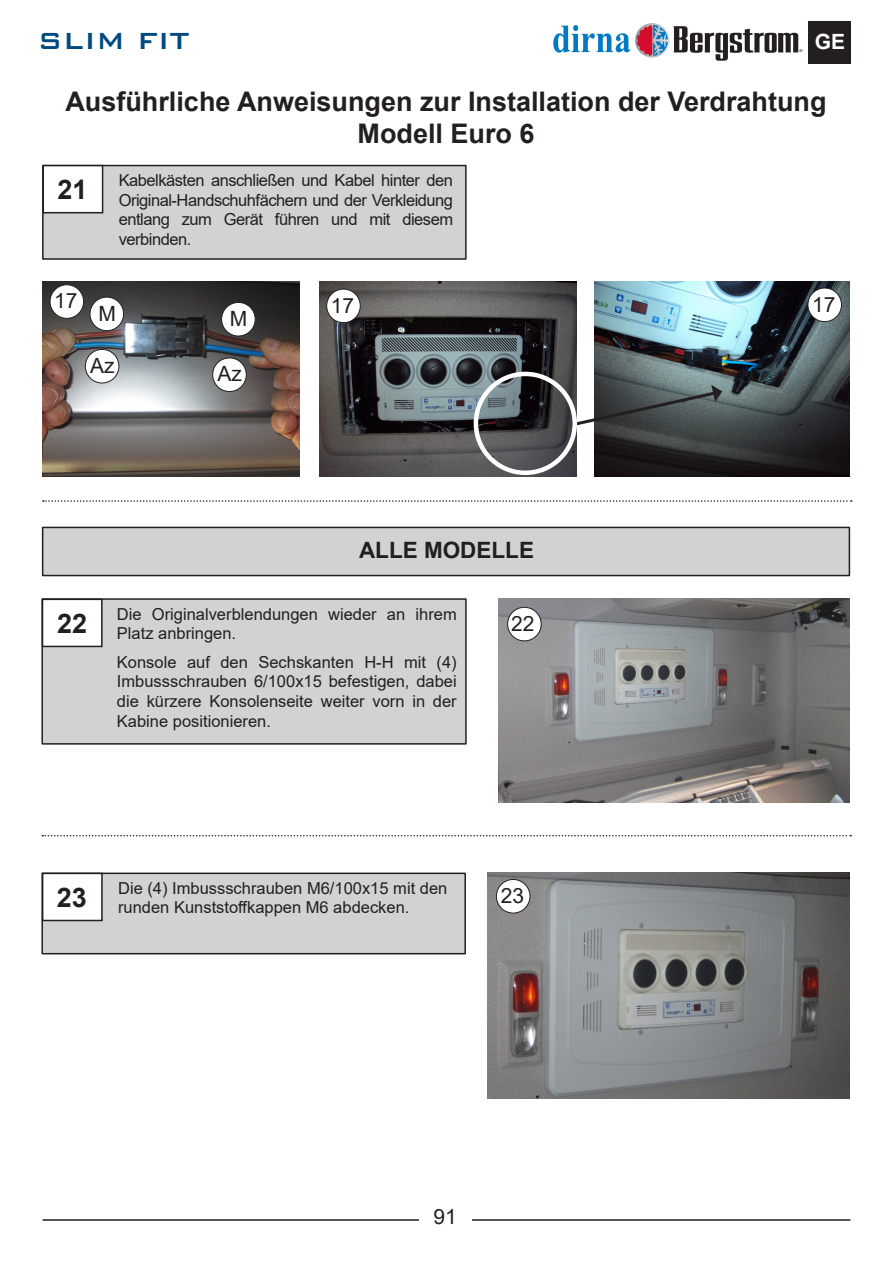
<style>
.page{position:relative;width:893px;height:1263px;background:#fff}
.page>*{position:absolute;margin:0;border:0;box-sizing:border-box;transform-origin:0 0}
.t1{font:500 31.2px "Bank Gothic BT";color:#004a7f}
.t2{font:700 27px "Arial";color:#231f20}
.t3{font:700 22.5px "Arial";color:#231f20}
.t4{font:21px "Arial";color:#231f20}
.t5{font:700 21px "Arial";color:#fff}
.t6{font:16.5px/19.8px "Arial";color:#231f20;text-align:justify}
.t7{font:4.05px "Arial";color:#231f20;scale:1.08 1}
</style>
<div class="page">
<hr style="left:43px;top:1219px;width:807px;height:2px;background:#231f20">
<div style="left:419px;top:1209px;width:52px;height:22px;background:#fff"></div>
<div style="left:808px;top:21px;width:42px;height:42px;background:#231f20"></div>
<svg style="left:553px;top:25px;width:77px;height:28px"></svg>
<svg style="left:635px;top:23px;width:35px;height:35px"></svg>
<svg style="left:637px;top:25px;width:161px;height:36px"></svg>
<div style="left:43px;top:166px;width:423px;height:93px;background:#d1d2d4"></div>
<div style="left:42px;top:165px;width:425px;height:95px;border:2px solid #231f20"></div>
<div style="left:43px;top:166px;width:60px;height:47px;background:#fff"></div>
<div style="left:43px;top:165px;width:60px;height:48px;border:2px solid #231f20"></div>
<img style="left:42px;top:281px;width:257px;height:195px">
<div style="left:50px;top:285px;width:34px;height:33px;background:#fff;border-radius:50%"></div>
<div style="left:50px;top:284px;width:34px;height:35px;border:1px solid #231f20;border-radius:50%"></div>
<svg style="left:43px;top:500px;width:809px;height:2px"></svg>
<div style="left:90px;top:297px;width:34px;height:34px;background:#fff;border-radius:50%"></div>
<div style="left:89px;top:297px;width:35px;height:34px;border:1px solid #231f20;border-radius:50%"></div>
<div style="left:222px;top:302px;width:33px;height:34px;background:#fff;border-radius:50%"></div>
<div style="left:221px;top:302px;width:35px;height:34px;border:1px solid #231f20;border-radius:50%"></div>
<div style="left:85px;top:349px;width:34px;height:34px;background:#fff;border-radius:50%"></div>
<div style="left:85px;top:349px;width:34px;height:34px;border:1px solid #231f20;border-radius:50%"></div>
<div style="left:213px;top:358px;width:33px;height:33px;background:#fff;border-radius:50%"></div>
<div style="left:212px;top:357px;width:35px;height:35px;border:1px solid #231f20;border-radius:50%"></div>
<img style="left:488px;top:872px;width:361px;height:227px">
<div style="left:42px;top:599px;width:424px;height:145px;background:#d1d2d4"></div>
<div style="left:41px;top:598px;width:426px;height:147px;border:2px solid #231f20"></div>
<div style="left:43px;top:599px;width:59px;height:47px;background:#fff"></div>
<div style="left:42px;top:599px;width:61px;height:48px;border:2px solid #231f20"></div>
<img style="left:498px;top:599px;width:351px;height:203px">
<div style="left:508px;top:607px;width:33px;height:34px;background:#fff;border-radius:50%"></div>
<div style="left:507px;top:607px;width:35px;height:34px;border:1px solid #231f20;border-radius:50%"></div>
<div style="left:496px;top:879px;width:34px;height:34px;background:#fff;border-radius:50%"></div>
<div style="left:496px;top:879px;width:34px;height:34px;border:1px solid #231f20;border-radius:50%"></div>
<div style="left:42px;top:873px;width:423px;height:81px;background:#d1d2d4"></div>
<div style="left:41px;top:872px;width:425px;height:82px;border:2px solid #231f20"></div>
<div style="left:43px;top:873px;width:59px;height:47px;background:#fff"></div>
<div style="left:42px;top:873px;width:61px;height:48px;border:2px solid #231f20"></div>
<svg style="left:42px;top:835px;width:809px;height:1px"></svg>
<div style="left:43px;top:527px;width:806px;height:48px;background:#d1d2d4"></div>
<div style="left:42px;top:527px;width:808px;height:49px;border:2px solid #231f20"></div>
<img style="left:595px;top:281px;width:254px;height:195px">
<img style="left:319px;top:281px;width:258px;height:195px">
<div style="left:808px;top:288px;width:33px;height:34px;background:#fff;border-radius:50%"></div>
<div style="left:807px;top:288px;width:35px;height:34px;border:1px solid #231f20;border-radius:50%"></div>
<div style="left:327px;top:289px;width:33px;height:34px;background:#fff;border-radius:50%"></div>
<div style="left:326px;top:289px;width:35px;height:34px;border:1px solid #231f20;border-radius:50%"></div>
<svg style="left:568px;top:385px;width:154px;height:43px"></svg>
<div style="left:474px;top:372px;width:103px;height:103px;border:4px solid #fff;border-radius:50%"></div>
<h1 class="t1" style="left:38px;top:24px;width:153px">SLIM FIT</h1>
<p class="t7" style="left:799px;top:48px;width:4px">®</p>
<p class="t5" style="left:815px;top:27px;width:32px">GE</p>
<p class="t2" style="left:65px;top:83px;width:763px">Ausführliche Anweisungen zur Installation der Verdrahtung</p>
<p class="t2" style="left:358px;top:115px;width:179px">Modell Euro 6</p>
<p class="t2" style="left:58px;top:171px;width:32px">21</p>
<p class="t6" style="left:119px;top:170px;width:336px">Kabelkästen anschließen und Kabel hinter den Original-Handschuhfächern und der Verkleidung entlang zum Gerät führen und mit diesem verbinden.</p>
<p class="t4" style="left:54px;top:286px;width:25px">17</p>
<p class="t4" style="left:98px;top:299px;width:19px">M</p>
<p class="t4" style="left:230px;top:304px;width:19px">M</p>
<p class="t4" style="left:90px;top:351px;width:26px">Az</p>
<p class="t4" style="left:218px;top:360px;width:26px">Az</p>
<p class="t4" style="left:331px;top:291px;width:25px">17</p>
<p class="t4" style="left:812px;top:290px;width:25px">17</p>
<p class="t3" style="left:359px;top:534px;width:177px">ALLE MODELLE</p>
<p class="t2" style="left:57px;top:605px;width:32px">22</p>
<p class="t6" style="left:117px;top:604px;width:341px">Die Originalverblendungen wieder an ihrem<br>Platz anbringen.</p>
<p class="t6" style="left:117px;top:652px;width:341px">Konsole auf den Sechskanten H-H mit (4)<br>Imbussschrauben 6/100x15 befestigen, dabei die kürzere Konsolenseite weiter vorn in der Kabine positionieren.</p>
<p class="t4" style="left:511px;top:609px;width:25px">22</p>
<p class="t6" style="left:118px;top:878px;width:331px">Die (4) Imbussschrauben M6/100x15 mit den runden Kunststoffkappen M6 abdecken.</p>
<p class="t2" style="left:57px;top:879px;width:32px">23</p>
<p class="t4" style="left:501px;top:881px;width:25px">23</p>
<p class="t4" style="left:433px;top:1202px;width:25px">91</p>
</div>
